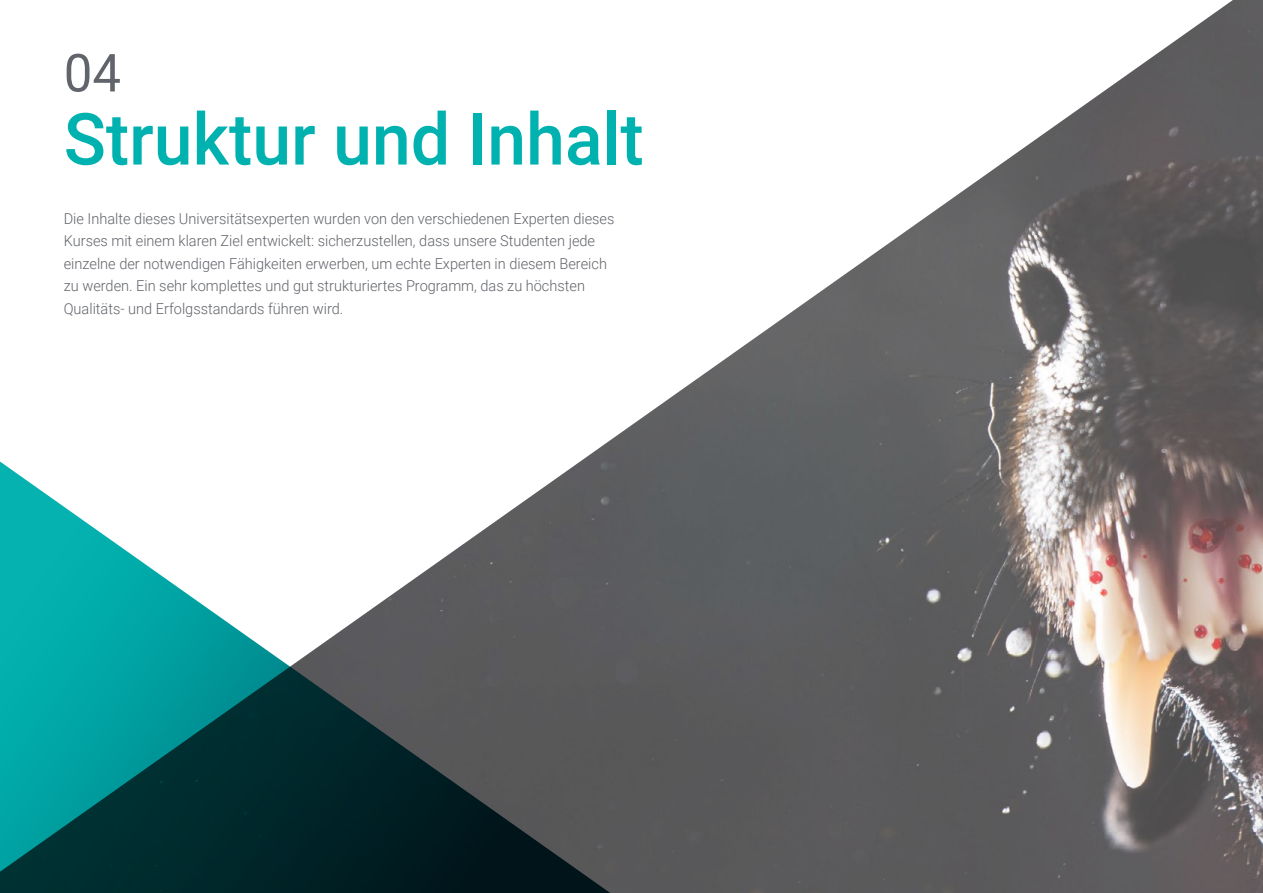
<style>
.page{position:relative;width:1263px;height:893px;background:#fff}
.page>*{position:absolute;margin:0;border:0;box-sizing:border-box;transform-origin:0 0}
.t1{font:500 72px "Roboto";color:#00b2af}
.t2{font:52.5px "Roboto";color:#61646a}
.t3{font:300 15px/22.5px "Roboto";color:#61646a}
</style>
<div class="page">
<img style="left:602px;top:0;width:661px;height:893px">
<svg style="left:0;top:446px;width:640px;height:447px"></svg>
<h2 class="t2" style="left:64px;top:36px;width:59px">04</h2>
<h1 class="t1" style="left:64px;top:89px;width:581px">Struktur und Inhalt</h1>
<p class="t3" style="left:64px;top:207px;width:552px">Die Inhalte dieses Universitätsexperten wurden von den verschiedenen Experten dieses Kurses mit einem klaren Ziel entwickelt: sicherzustellen, dass unsere Studenten jede einzelne der notwendigen Fähigkeiten erwerben, um echte Experten in diesem Bereich zu werden. Ein sehr komplettes und gut strukturiertes Programm, das zu höchsten Qualitäts- und Erfolgsstandards führen wird.</p>
</div>
